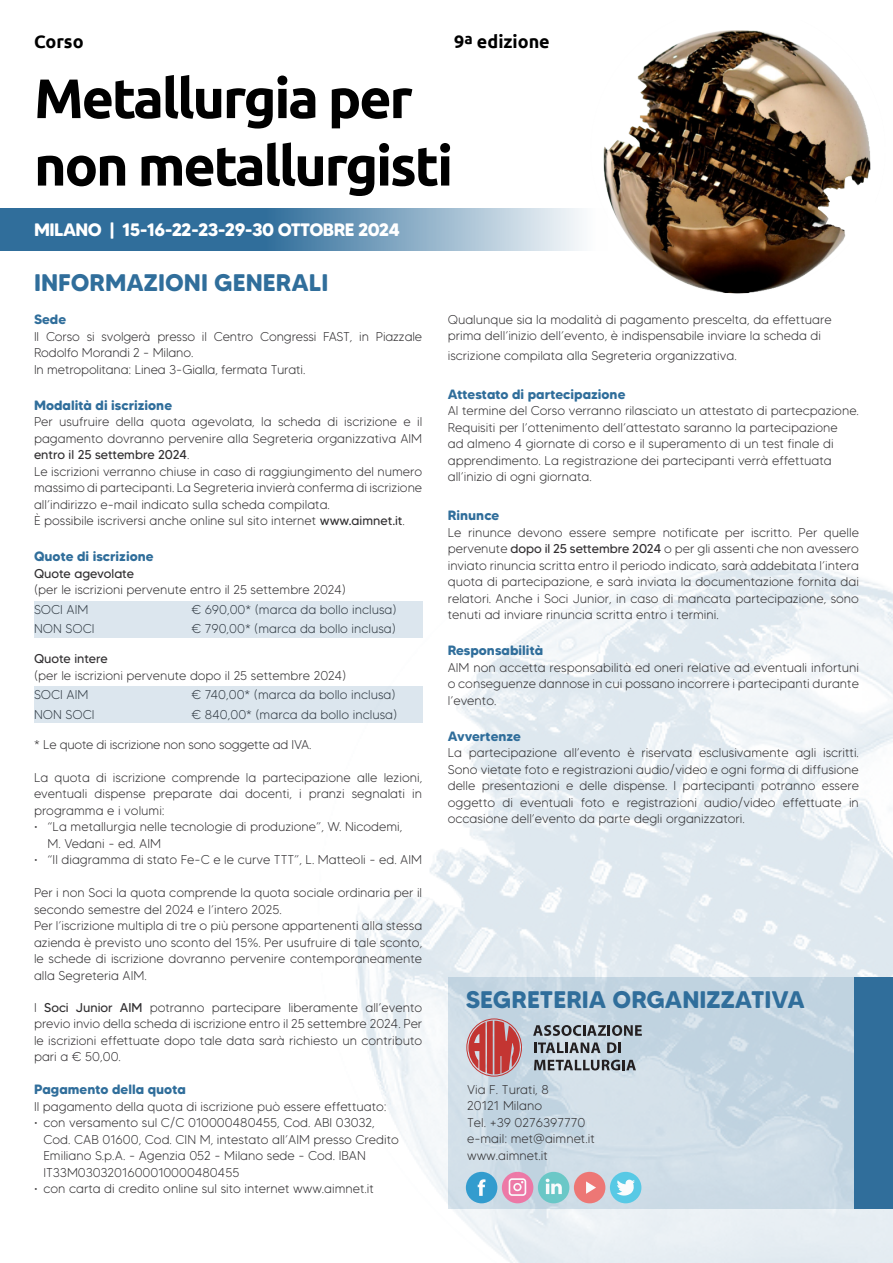
<style>
.page{position:relative;width:893px;height:1263px;background:#fff}
.page>*{position:absolute;margin:0;border:0;box-sizing:border-box;transform-origin:0 0}
.t1{font:700 55.5px/67.5px "Ubuntu";letter-spacing:-.04em;color:#000}
.t2{font:700 24px "MADE Tommy Soft";color:#306e9b}
.t3{font:700 18px "MADE Tommy Soft";letter-spacing:-.04em;color:#fff}
.t4{font:700 18px "Ubuntu";color:#000}
.t5{font:700 13.5px "MADE Tommy Soft";color:#306e9b}
.t6{font:300 12.75px/16.5px "MADE Tommy Soft";color:#312f31;text-align:justify}
.t7{font:300 12.75px "MADE Tommy Soft";letter-spacing:-.02em;color:#312f31}
.t8{font:12.75px "MADE Tommy Soft";letter-spacing:-.01em;color:#312f31}
.s1{font-weight:400}
</style>
<div class="page">
<svg style="left:0;top:209px;width:582px;height:42px;background:#6492b4"></svg>
<img style="left:603px;top:30px;width:268px;height:264px">
<img style="left:302px;top:565px;width:591px;height:698px">
<div style="left:855px;top:977px;width:38px;height:232px;background:#306e9b"></div>
<div style="left:448px;top:977px;width:407px;height:232px;background:#cadae4"></div>
<div style="left:466px;top:1172px;width:31px;height:31px;background:#339cce;border-radius:50%"></div>
<svg style="left:478px;top:1179px;width:8px;height:17px"></svg>
<svg style="left:502px;top:1172px;width:31px;height:31px"></svg>
<div style="left:509px;top:1178px;width:17px;height:18px;border:2px solid #fff;border-radius:3px"></div>
<div style="left:513px;top:1183px;width:9px;height:8px;border:2px solid #fff;border-radius:50%"></div>
<div style="left:538px;top:1172px;width:31px;height:31px;background:#6bc8c7;border-radius:50%"></div>
<svg style="left:546px;top:1178px;width:16px;height:16px"></svg>
<div style="left:610px;top:1172px;width:31px;height:31px;background:#58c9e5;border-radius:50%"></div>
<svg style="left:617px;top:1179px;width:18px;height:17px"></svg>
<div style="left:574px;top:1172px;width:31px;height:31px;background:#ed7775;border-radius:50%"></div>
<svg style="left:586px;top:1181px;width:10px;height:13px"></svg>
<svg style="left:533px;top:1025px;width:109px;height:11px"></svg>
<svg style="left:534px;top:1042px;width:66px;height:11px"></svg>
<svg style="left:607px;top:1042px;width:14px;height:11px"></svg>
<svg style="left:534px;top:1060px;width:102px;height:10px"></svg>
<svg style="left:468px;top:1021px;width:52px;height:53px"></svg>
<div style="left:466px;top:1018px;width:56px;height:58px;border:1px solid #c33532;border-radius:50%"></div>
<div style="left:34px;top:686px;width:388px;height:36px;background:#dce6ee"></div>
<div style="left:34px;top:601px;width:388px;height:37px;background:#dce6ee"></div>
<h3 class="t4" style="left:34px;top:31px;width:51px">Corso</h3>
<h3 class="t4" style="left:454px;top:31px;width:97px">9<sup>a</sup> edizione</h3>
<h1 class="t1" style="left:34px;top:64px;width:421px">Metallurgia per non metallurgisti</h1>
<h3 class="t3" style="left:34px;top:218px;width:367px">MILANO | 15-16-22-23-29-30 OTTOBRE 2024</h3>
<p class="t2" style="left:34px;top:267px;width:296px">INFORMAZIONI GENERALI</p>
<p class="t5" style="left:34px;top:311px;width:34px">Sede</p>
<p class="t6" style="left:34px;top:328px;width:390px">Il Corso si svolgerà presso il Centro Congressi FAST, in Piazzale<br>Rodolfo Morandi 2 - Milano.</p>
<p class="t6" style="left:34px;top:361px;width:273px">In metropolitana: Linea 3-Gialla, fermata Turati.</p>
<p class="t5" style="left:34px;top:396px;width:140px">Modalità di iscrizione</p>
<p class="t6" style="left:34px;top:413px;width:390px">Per usufruire della quota agevolata, la scheda di iscrizione e il pagamento dovranno pervenire alla Segreteria organizzativa AIM <span class="s1">entro il 25 settembre 2024</span>.</p>
<p class="t6" style="left:34px;top:463px;width:390px">Le iscrizioni verranno chiuse in caso di raggiungimento del numero massimo di partecipanti. La Segreteria invierà conferma di iscrizione all’indirizzo e-mail indicato sulla scheda compilata.</p>
<p class="t6" style="left:34px;top:512px;width:372px">È possibile iscriversi anche online sul sito internet <span class="s1">www.aimnet.it</span>.</p>
<p class="t5" style="left:34px;top:548px;width:121px">Quote di iscrizione</p>
<p class="t8" style="left:34px;top:565px;width:101px">Quote agevolate</p>
<p class="t6" style="left:34px;top:581px;width:314px">(per le iscrizioni pervenute entro il 25 settembre 2024)</p>
<p class="t6" style="left:34px;top:601px;width:56px">SOCI AIM</p>
<p class="t6" style="left:192px;top:601px;width:207px">€ 690,00* (marca da bollo inclusa)</p>
<p class="t6" style="left:34px;top:620px;width:62px">NON SOCI</p>
<p class="t6" style="left:192px;top:620px;width:206px">€ 790,00* (marca da bollo inclusa)</p>
<p class="t8" style="left:34px;top:651px;width:75px">Quote intere</p>
<p class="t6" style="left:34px;top:667px;width:314px">(per le iscrizioni pervenute dopo il 25 settembre 2024)</p>
<p class="t6" style="left:34px;top:686px;width:56px">SOCI AIM</p>
<p class="t6" style="left:192px;top:686px;width:206px">€ 740,00* (marca da bollo inclusa)</p>
<p class="t6" style="left:34px;top:706px;width:62px">NON SOCI</p>
<p class="t6" style="left:192px;top:706px;width:207px">€ 840,00* (marca da bollo inclusa)</p>
<p class="t7" style="left:34px;top:736px;width:279px">* Le quote di iscrizione non sono soggette ad IVA.</p>
<p class="t6" style="left:34px;top:769px;width:390px">La quota di iscrizione comprende la partecipazione alle lezioni, eventuali dispense preparate dai docenti, i pranzi segnalati in programma e i volumi:</p>
<p class="t6" style="left:34px;top:818px;width:370px">• “La metallurgia nelle tecnologie di produzione”, W. Nicodemi,</p>
<p class="t6" style="left:48px;top:835px;width:115px">M. Vedani - ed. AIM</p>
<p class="t6" style="left:34px;top:851px;width:390px">• “Il diagramma di stato Fe-C e le curve TTT”, L. Matteoli - ed. AIM</p>
<p class="t6" style="left:34px;top:884px;width:390px">Per i non Soci la quota comprende la quota sociale ordinaria per il secondo semestre del 2024 e l’intero 2025.</p>
<p class="t6" style="left:34px;top:917px;width:390px">Per l’iscrizione multipla di tre o più persone appartenenti alla stessa azienda è previsto uno sconto del 15%. Per usufruire di tale sconto, le schede di iscrizione dovranno pervenire contemporaneamente alla Segreteria AIM.</p>
<p class="t6" style="left:34px;top:999px;width:390px">I <span class="s1">Soci Junior AIM</span> potranno partecipare liberamente all’evento previo invio della scheda di iscrizione entro il 25 settembre 2024. Per le iscrizioni effettuate dopo tale data sarà richiesto un contributo pari a € 50,00.</p>
<p class="t5" style="left:34px;top:1081px;width:153px">Pagamento della quota</p>
<p class="t6" style="left:34px;top:1098px;width:354px">Il pagamento della quota di iscrizione può essere effettuato:</p>
<p class="t6" style="left:34px;top:1114px;width:342px">• con versamento sul C/C 010000480455, Cod. ABI 03032,</p>
<p class="t6" style="left:43px;top:1131px;width:357px">Cod. CAB 01600, Cod. CIN M, intestato all’AIM presso Credito</p>
<p class="t6" style="left:43px;top:1147px;width:324px">Emiliano S.p.A. - Agenzia 052 - Milano sede - Cod. IBAN<br>IT33M0303201600010000480455</p>
<p class="t6" style="left:34px;top:1180px;width:341px">• con carta di credito online sul sito internet www.aimnet.it</p>
<p class="t6" style="left:448px;top:311px;width:385px">Qualunque sia la modalità di pagamento prescelta, da effettuare prima dell’inizio dell’evento, è indispensabile inviare la scheda di</p>
<p class="t6" style="left:448px;top:347px;width:290px">iscrizione compilata alla Segreteria organizzativa.</p>
<p class="t5" style="left:448px;top:385px;width:179px">Attestato di partecipazione</p>
<p class="t6" style="left:448px;top:402px;width:413px;text-align:left">Al termine del Corso verranno rilasciato un attestato di partecpazione.<br>Requisiti per l’ottenimento dell’attestato saranno la partecipazione<br>ad almeno 4 giornate di corso e il superamento di un test finale di apprendimento. La registrazione dei partecipanti verrà effettuata all’inizio di ogni giornata.</p>
<p class="t5" style="left:448px;top:507px;width:53px">Rinunce</p>
<p class="t6" style="left:448px;top:524px;width:413px">Le rinunce devono essere sempre notificate per iscritto. Per quelle pervenute <span class="s1">dopo il 25 settembre 2024</span> o per gli assenti che non avessero inviato rinuncia scritta entro il periodo indicato, sarà addebitata l’intera quota di partecipazione, e sarà inviata la documentazione fornita dai relatori. Anche i Soci Junior, in caso di mancata partecipazione, sono tenuti ad inviare rinuncia scritta entro i termini.</p>
<p class="t5" style="left:448px;top:642px;width:97px">Responsabilità</p>
<p class="t6" style="left:448px;top:659px;width:413px">AIM non accetta responsabilità ed oneri relative ad eventuali infortuni o conseguenze dannose in cui possano incorrere i partecipanti durante l’evento.</p>
<p class="t5" style="left:448px;top:727px;width:75px">Avvertenze</p>
<p class="t6" style="left:448px;top:744px;width:413px">La partecipazione all’evento è riservata esclusivamente agli iscritti.<br>Sono vietate foto e registrazioni audio/video e ogni forma di diffusione delle presentazioni e delle dispense. I partecipanti potranno essere oggetto di eventuali foto e registrazioni audio/video effettuate in occasione dell’evento da parte degli organizzatori.</p>
<p class="t2" style="left:466px;top:984px;width:340px">SEGRETERIA ORGANIZZATIVA</p>
<p class="t6" style="left:467px;top:1081px;width:83px">Via F. Turati, 8</p>
<p class="t6" style="left:467px;top:1097px;width:77px">20121 Milano</p>
<p class="t6" style="left:467px;top:1114px;width:120px">Tel. +39 0276397770</p>
<p class="t6" style="left:467px;top:1130px;width:129px">e-mail: met@aimnet.it</p>
<p class="t6" style="left:467px;top:1147px;width:82px">www.aimnet.it</p>
</div>
